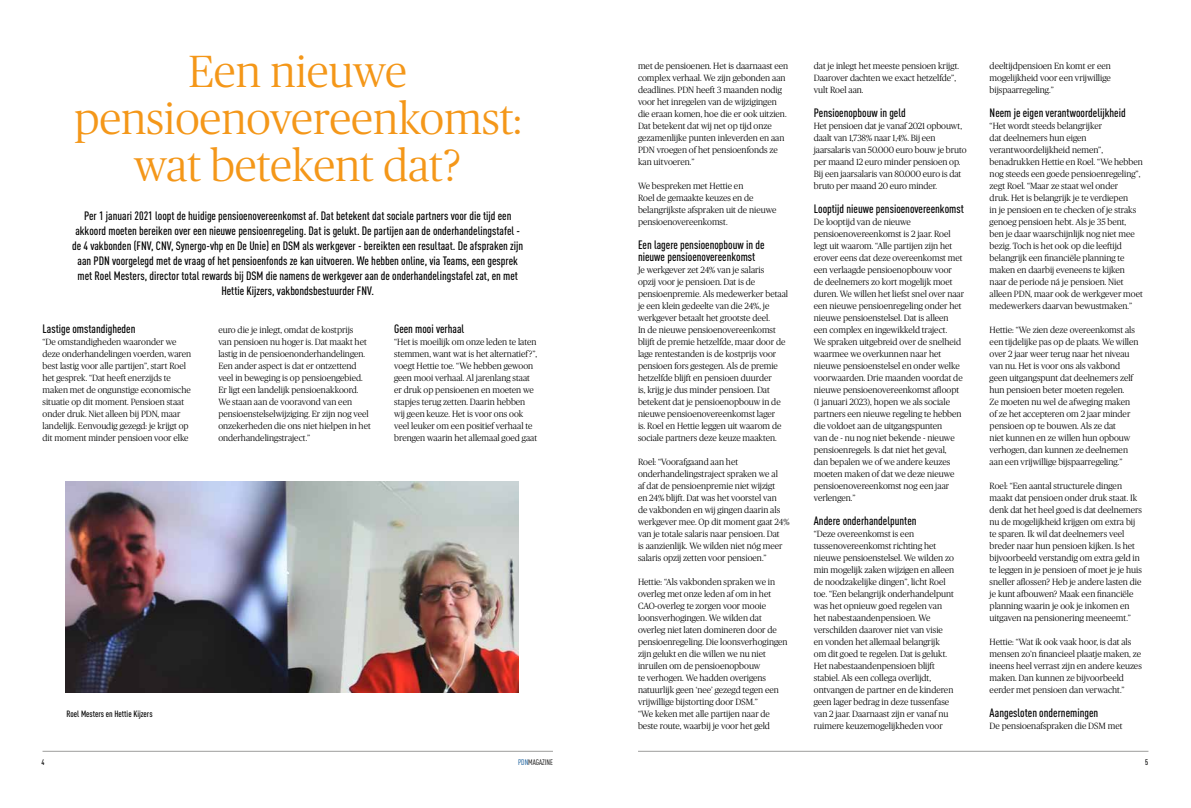
<style>
.page{position:relative;width:1191px;height:808px;background:#fff}
.page>*{position:absolute;margin:0;border:0;box-sizing:border-box;transform-origin:0 0}
.t1{font:300 45px/47px "Publico";color:#f49719;text-align:center}
.t2{font:500 condensed 12px/15px "DINOT";color:#000;text-align:center}
.t3{font:300 9px/12px "Publico";color:#000}
.t4{font:500 condensed 9px "DINOT";color:#000}
.t5{font:condensed 8px "DINOT";color:#000}
.t6{font:500 condensed 8px "DINOT";color:#000}
.s1{color:#024f92}
</style>
<div class="page">
<hr style="left:43px;top:751px;width:510px;height:1px;background:#9d9d9c">
<hr style="left:638px;top:751px;width:510px;height:1px;background:#9d9d9c">
<img style="left:66px;top:482px;width:452px;height:211px">
<h1 class="t1" style="left:74px;top:48px;width:449px">Een nieuwe pensioenovereenkomst: wat betekent dat?</h1>
<p class="t2" style="left:72px;top:208px;width:452px">Per 1 januari 2021 loopt de huidige pensioenovereenkomst af. Dat betekent dat sociale partners voor die tijd een akkoord moeten bereiken over een nieuwe pensioenregeling. Dat is gelukt. De partijen aan de onderhandelingstafel - de 4 vakbonden (FNV, CNV, Synergo-vhp en De Unie) en DSM als werkgever - bereikten een resultaat. De afspraken zijn aan PDN voorgelegd met de vraag of het pensioenfonds ze kan uitvoeren. We hebben online, via Teams, een gesprek met Roel Mesters, director total rewards bij DSM die namens de werkgever aan de onderhandelingstafel zat, en met Hettie Kijzers, vakbondsbestuurder FNV.</p>
<h2 class="t2" style="left:43px;top:320px;width:94px">Lastige omstandigheden</h2>
<p class="t3" style="left:43px;top:336px;width:150px">“De omstandigheden waaronder we deze onderhandelingen voerden, waren best lastig voor alle partijen”, start Roel het gesprek. “Dat heeft enerzijds te maken met de ongunstige economische situatie op dit moment. Pensioen staat onder druk. Niet alleen bij PDN, maar landelijk. Eenvoudig gezegd: je krijgt op dit moment minder pensioen voor elke</p>
<p class="t3" style="left:218px;top:324px;width:154px">euro die je inlegt, omdat de kostprijs<br>van pensioen nu hoger is. Dat maakt het lastig in de pensioenonderhandelingen.<br>Een ander aspect is dat er ontzettend veel in beweging is op pensioengebied.<br>Er ligt een landelijk pensioenakkoord.<br>We staan aan de vooravond van een pensioenstelselwijziging. Er zijn nog veel onzekerheden die ons niet hielpen in het onderhandelingstraject.”</p>
<h2 class="t2" style="left:394px;top:320px;width:72px">Geen mooi verhaal</h2>
<p class="t3" style="left:394px;top:336px;width:145px">“Het is moeilijk om onze leden te laten stemmen, want wat is het alternatief?”, voegt Hettie toe. “We hebben gewoon geen mooi verhaal. Al jarenlang staat er druk op pensioenen en moeten we stapjes terug zetten. Daarin hebben wij geen keuze. Het is voor ons ook veel leuker om een positief verhaal te brengen waarin het allemaal goed gaat</p>
<p class="t4" style="left:67px;top:707px;width:87px">Roel Mesters en Hettie Kijzers</p>
<p class="t3" style="left:638px;top:60px;width:152px">met de pensioenen. Het is daarnaast een complex verhaal. We zijn gebonden aan deadlines. PDN heeft 3 maanden nodig voor het inregelen van de wijzigingen die eraan komen, hoe die er ook uitzien.<br>Dat betekent dat wij net op tijd onze gezamenlijke punten inleverden en aan PDN vroegen of het pensioenfonds ze kan uitvoeren.”</p>
<p class="t3" style="left:638px;top:180px;width:140px">We bespreken met Hettie en<br>Roel de gemaakte keuzes en de belangrijkste afspraken uit de nieuwe pensioenovereenkomst.</p>
<h2 class="t2" style="left:638px;top:238px;width:128px;line-height:12px;text-align:left">Een lagere pensioenopbouw in de nieuwe pensioenovereenkomst</h2>
<p class="t3" style="left:638px;top:264px;width:152px">Je werkgever zet 24% van je salaris<br>opzij voor je pensioen. Dat is de pensioenpremie. Als medewerker betaal je een klein gedeelte van die 24%, je werkgever betaalt het grootste deel.<br>In de nieuwe pensioenovereenkomst blijft de premie hetzelfde, maar door de lage rentestanden is de kostprijs voor pensioen fors gestegen. Als de premie hetzelfde blijft en pensioen duurder<br>is, krijg je dus minder pensioen. Dat betekent dat je pensioenopbouw in de nieuwe pensioenovereenkomst lager<br>is. Roel en Hettie leggen uit waarom de sociale partners deze keuze maakten.</p>
<p class="t3" style="left:638px;top:456px;width:153px">Roel: “Voorafgaand aan het onderhandelingstraject spraken we al<br>af dat de pensioenpremie niet wijzigt<br>en 24% blijft. Dat was het voorstel van<br>de vakbonden en wij gingen daarin als werkgever mee. Op dit moment gaat 24% van je totale salaris naar pensioen. Dat<br>is aanzienlijk. We wilden niet nóg meer salaris opzij zetten voor pensioen.”</p>
<p class="t3" style="left:638px;top:576px;width:151px">Hettie: “Als vakbonden spraken we in overleg met onze leden af om in het CAO-overleg te zorgen voor mooie loonsverhogingen. We wilden dat overleg niet laten domineren door de pensioenregeling. Die loonsverhogingen zijn gelukt en die willen we nu niet inruilen om de pensioenopbouw<br>te verhogen. We hadden overigens natuurlijk geen ‘nee’ gezegd tegen een vrijwillige bijstorting door DSM.”<br>“We keken met alle partijen naar de beste route, waarbij je voor het geld</p>
<p class="t3" style="left:814px;top:60px;width:147px">dat je inlegt het meeste pensioen krijgt.<br>Daarover dachten we exact hetzelfde”, vult Roel aan.</p>
<h2 class="t2" style="left:814px;top:104px;width:93px">Pensioenopbouw in geld</h2>
<p class="t3" style="left:814px;top:120px;width:154px">Het pensioen dat je vanaf 2021 opbouwt, daalt van 1,738% naar 1,4%. Bij een jaarsalaris van 50.000 euro bouw je bruto per maand 12 euro minder pensioen op.<br>Bij een jaarsalaris van 80.000 euro is dat bruto per maand 20 euro minder.</p>
<h2 class="t2" style="left:814px;top:200px;width:151px">Looptijd nieuwe pensioenovereenkomst</h2>
<p class="t3" style="left:814px;top:216px;width:152px">De looptijd van de nieuwe pensioenovereenkomst is 2 jaar. Roel legt uit waarom. “Alle partijen zijn het erover eens dat deze overeenkomst met een verlaagde pensioenopbouw voor<br>de deelnemers zo kort mogelijk moet duren. We willen het liefst snel over naar een nieuwe pensioenregeling onder het nieuwe pensioenstelsel. Dat is alleen een complex en ingewikkeld traject.<br>We spraken uitgebreid over de snelheid waarmee we overkunnen naar het nieuwe pensioenstelsel en onder welke voorwaarden. Drie maanden voordat de nieuwe pensioenovereenkomst afloopt (1 januari 2023), hopen we als sociale partners een nieuwe regeling te hebben die voldoet aan de uitgangspunten<br>van de - nu nog niet bekende - nieuwe pensioenregels. Is dat niet het geval,<br>dan bepalen we of we andere keuzes moeten maken of dat we deze nieuwe pensioenovereenkomst nog een jaar verlengen.”</p>
<h2 class="t2" style="left:814px;top:512px;width:104px">Andere onderhandelpunten</h2>
<p class="t3" style="left:814px;top:528px;width:142px">“Deze overeenkomst is een tussenovereenkomst richting het nieuwe pensioenstelsel. We wilden zo min mogelijk zaken wijzigen en alleen de noodzakelijke dingen”, licht Roel toe. “Een belangrijk onderhandelpunt was het opnieuw goed regelen van het nabestaandenpensioen. We verschilden daarover niet van visie en vonden het allemaal belangrijk om dit goed te regelen. Dat is gelukt.<br>Het nabestaandenpensioen blijft stabiel. Als een collega overlijdt, ontvangen de partner en de kinderen geen lager bedrag in deze tussenfase van 2 jaar. Daarnaast zijn er vanaf nu ruimere keuzemogelijkheden voor</p>
<p class="t3" style="left:989px;top:60px;width:123px;text-align:justify">deeltijdpensioen En komt er een mogelijkheid voor een vrijwillige bijspaarregeling.”</p>
<h2 class="t2" style="left:989px;top:104px;width:138px">Neem je eigen verantwoordelijkheid</h2>
<p class="t3" style="left:989px;top:120px;width:155px">“Het wordt steeds belangrijker<br>dat deelnemers hun eigen verantwoordelijkheid nemen”, benadrukken Hettie en Roel. “We hebben nog steeds een goede pensioenregeling”, zegt Roel. “Maar ze staat wel onder<br>druk. Het is belangrijk je te verdiepen<br>in je pensioen en te checken of je straks genoeg pensioen hebt. Als je 35 bent, ben je daar waarschijnlijk nog niet mee bezig. Toch is het ook op die leeftijd belangrijk een financiële planning te maken en daarbij eveneens te kijken naar de periode ná je pensioen. Niet alleen PDN, maar ook de werkgever moet medewerkers daarvan bewustmaken.”</p>
<p class="t3" style="left:989px;top:324px;width:150px">Hettie: “We zien deze overeenkomst als een tijdelijke pas op de plaats. We willen over 2 jaar weer terug naar het niveau van nu. Het is voor ons als vakbond geen uitgangspunt dat deelnemers zelf hun pensioen beter moeten regelen.<br>Ze moeten nu wel de afweging maken of ze het accepteren om 2 jaar minder pensioen op te bouwen. Als ze dat<br>niet kunnen en ze willen hun opbouw verhogen, dan kunnen ze deelnemen aan een vrijwillige bijspaarregeling.”</p>
<p class="t3" style="left:989px;top:480px;width:154px">Roel: “Een aantal structurele dingen maakt dat pensioen onder druk staat. Ik denk dat het heel goed is dat deelnemers nu de mogelijkheid krijgen om extra bij te sparen. Ik wil dat deelnemers veel breder naar hun pensioen kijken. Is het bijvoorbeeld verstandig om extra geld in te leggen in je pensioen of moet je je huis sneller aflossen? Heb je andere lasten die je kunt afbouwen? Maak een financiële planning waarin je ook je inkomen en uitgaven na pensionering meeneemt.”</p>
<p class="t3" style="left:989px;top:636px;width:154px">Hettie: “Wat ik ook vaak hoor, is dat als mensen zo’n financieel plaatje maken, ze ineens heel verrast zijn en andere keuzes maken. Dan kunnen ze bijvoorbeeld eerder met pensioen dan verwacht.”</p>
<h2 class="t2" style="left:989px;top:704px;width:110px">Aangesloten ondernemingen</h2>
<p class="t3" style="left:989px;top:720px;width:134px">De pensioenafspraken die DSM met</p>
<p class="t6" style="left:41px;top:756px;width:5px">4</p>
<p class="t5" style="left:518px;top:757px;width:36px"><span class="s1">PDN</span>MAGAZINE</p>
<p class="t6" style="left:1145px;top:757px;width:5px">5</p>
</div>
